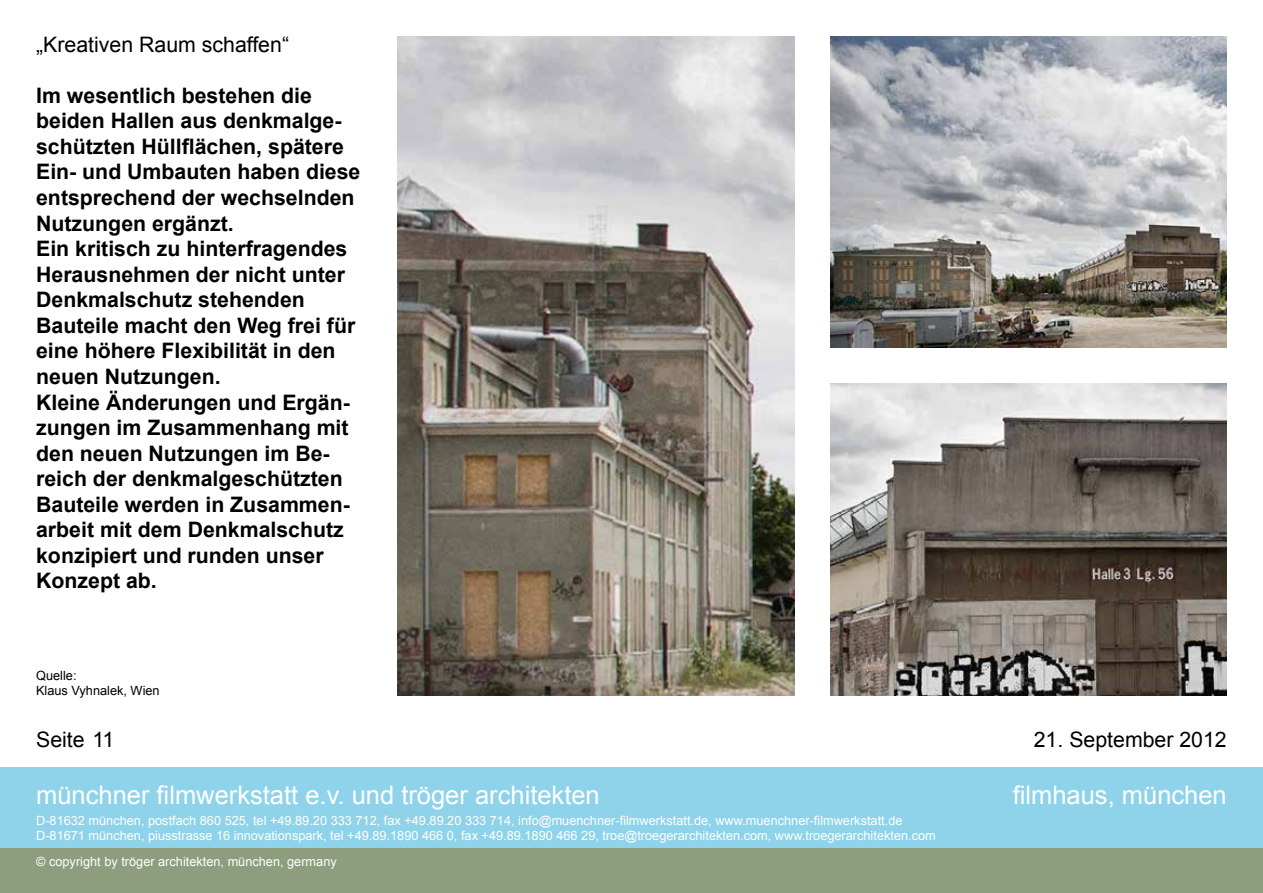
<style>
.page{position:relative;width:1263px;height:893px;background:#fff}
.page>*{position:absolute;margin:0;border:0;box-sizing:border-box;transform-origin:0 0}
.t1{font:25.5px "Arial";color:#fff}
.t2{font:700 21.3px/25.5px "Arial";color:#000}
.t3{font:21.3px "Arial";color:#000}
.t4{font:12.75px/15.3px "Arial";color:#fff}
.t5{font:12.75px/15.3px "Arial";color:#000}
</style>
<div class="page">
<img style="left:830px;top:36px;width:396px;height:312px">
<img style="left:830px;top:384px;width:396px;height:311px">
<img style="left:398px;top:36px;width:396px;height:659px">
<div style="left:0;top:767px;width:1263px;height:81px;background:#8ed3ea"></div>
<div style="left:0;top:848px;width:1263px;height:45px;background:#8d9d7d"></div>
<p class="t3" style="left:36px;top:30px;width:254px">„Kreativen Raum schaffen“</p>
<p class="t2" style="left:36px;top:83px;width:326px">Im wesentlich bestehen die beiden Hallen aus denkmalge&shy;schützten Hüllflächen, spätere<br>Ein- und Umbauten haben diese entsprechend der wechselnden<br>Nutzungen ergänzt.<br>Ein kritisch zu hinterfragendes<br>Herausnehmen der nicht unter<br>Denkmalschutz stehenden<br>Bauteile macht den Weg frei für eine höhere Flexibilität in den neuen Nutzungen.<br>Kleine Änderungen und Ergän&shy;zungen im Zusammenhang mit den neuen Nutzungen im Be&shy;reich der denkmalgeschützten<br>Bauteile werden in Zusammen&shy;arbeit mit dem Denkmalschutz konzipiert und runden unser<br>Konzept ab.</p>
<p class="t5" style="left:36px;top:668px;width:125px">Quelle:<br>Klaus Vyhnalek, Wien</p>
<p class="t3" style="left:36px;top:726px;width:80px">Seite 11</p>
<p class="t1" style="left:36px;top:778px;width:565px">münchner filmwerkstatt e.v. und tröger architekten</p>
<p class="t4" style="left:36px;top:812px;width:901px">D-81632 münchen, postfach 860 525, tel +49.89.20 333 712, fax +49.89.20 333 714, info@muenchner-filmwerkstatt.de, www.muenchner-filmwerkstatt.de<br>D-81671 münchen, piusstrasse 16 innovationspark, tel +49.89.1890 466 0, fax +49.89.1890 466 29, troe@troegerarchitekten.com, www.troegerarchitekten.com</p>
<p class="t4" style="left:36px;top:854px;width:302px">© copyright by tröger architekten, münchen, germany</p>
<p class="t3" style="left:1034px;top:725px;width:194px">21. September 2012</p>
<p class="t1" style="left:1013px;top:778px;width:215px">filmhaus, münchen</p>
</div>
